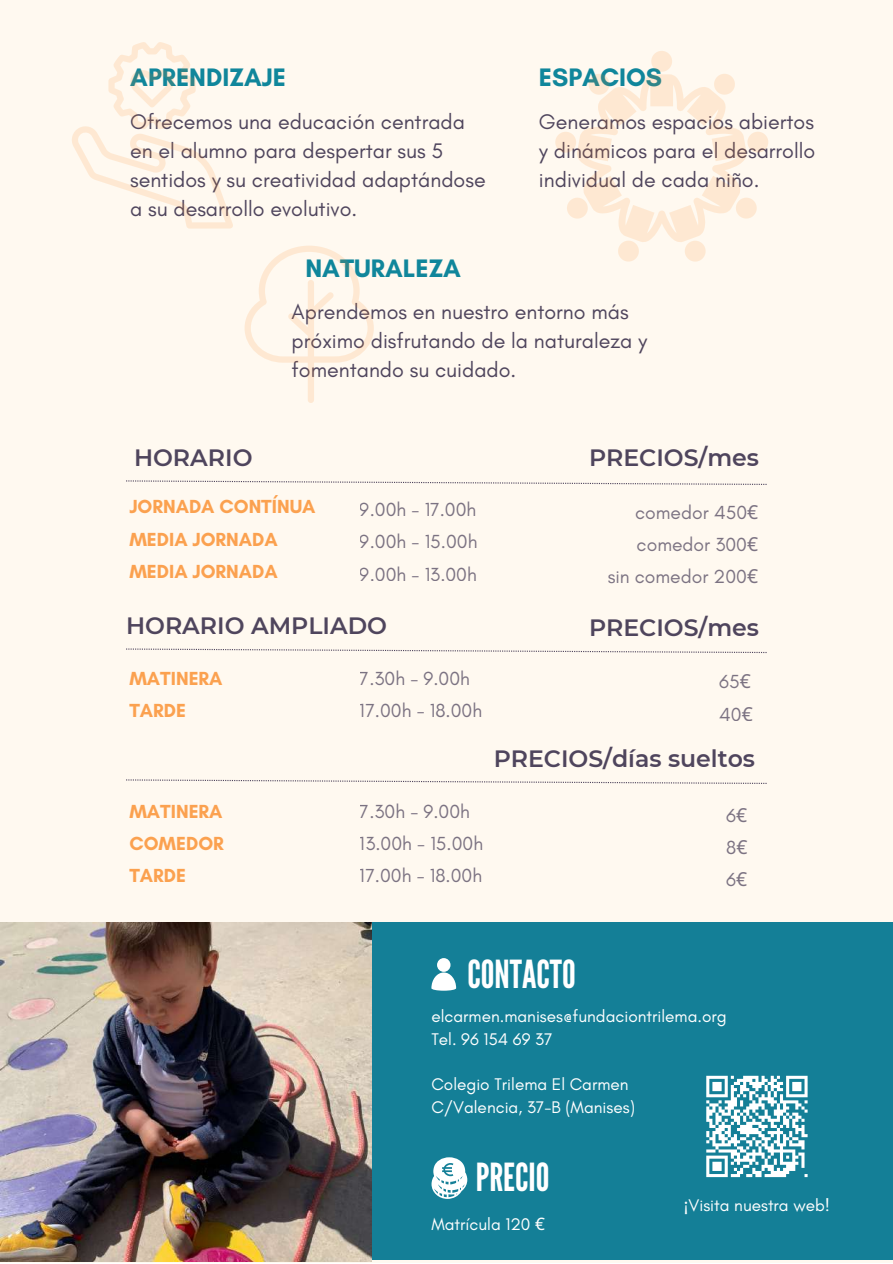
<style>
.page{position:relative;width:893px;height:1264px;background:#fff}
.page>*{position:absolute;margin:0;border:0;box-sizing:border-box;transform-origin:0 0}
.t1{font:38.55px "League Gothic";color:#fff}
.t2{font:700 25.8px "Glacial Indifference";color:#10869b}
.t3{font:600 23.55px "Montserrat";color:#4f455d}
.t4{font:21.45px/29px "Glacial Indifference";color:#4f455d}
.t5{font:19.35px/32.1px "Glacial Indifference";color:#4f455d}
.t6{font:700 19.35px/32.1px "Glacial Indifference";color:#fa8319}
.t7{font:17.1px/23px "Glacial Indifference";color:#fff}
.s1{font-family:"Noto Sans"}
</style>
<div class="page">
<div style="left:0;top:0;width:892px;height:1262px;background:#fff9f0"></div>
<div style="left:363px;top:922px;width:529px;height:337px;background:#147f97"></div>
<svg style="left:126px;top:480px;width:640px;height:5px"></svg>
<svg style="left:126px;top:648px;width:640px;height:5px"></svg>
<svg style="left:431px;top:958px;width:25px;height:32px"></svg>
<svg style="left:431px;top:1157px;width:36px;height:41px"></svg>
<svg style="left:126px;top:779px;width:640px;height:5px"></svg>
<svg style="left:706px;top:1075px;width:102px;height:103px"></svg>
<svg style="left:244px;top:245px;width:130px;height:158px"></svg>
<svg style="left:72px;top:42px;width:161px;height:186px"></svg>
<svg style="left:555px;top:51px;width:213px;height:211px"></svg>
<img style="left:0;top:922px;width:371px;height:339px">
<p class="t2" style="left:130px;top:61px;width:157px">APRENDIZAJE</p>
<p class="t4" style="left:130px;top:107px;width:357px">Ofrecemos una educación centrada en el alumno para despertar sus 5 sentidos y su creatividad adaptándose a su desarrollo evolutivo.</p>
<p class="t2" style="left:539px;top:61px;width:125px">ESPACIOS</p>
<p class="t4" style="left:539px;top:107px;width:278px;text-align:justify">Generamos espacios abiertos y dinámicos para el desarrollo individual de cada niño.</p>
<p class="t2" style="left:305px;top:252px;width:157px">NATURALEZA</p>
<p class="t4" style="left:291px;top:297px;width:357px">Aprendemos en nuestro entorno más próximo disfrutando de la naturaleza y fomentando su cuidado.</p>
<p class="t3" style="left:134px;top:443px;width:120px">HORARIO</p>
<p class="t3" style="left:589px;top:443px;width:171px">PRECIOS/mes</p>
<p class="t6" style="left:129px;top:490px;width:188px">JORNADA CONTÍNUA<br>MEDIA JORNADA<br>MEDIA JORNADA</p>
<p class="t5" style="left:607px;top:496px;width:152px;text-align:right">comedor 450<span class="s1">€ </span>comedor 300<span class="s1">€<br></span>sin comedor 200<span class="s1">€</span></p>
<p class="t3" style="left:126px;top:611px;width:262px">HORARIO AMPLIADO</p>
<p class="t5" style="left:360px;top:662px;width:124px">7.30h - 9.00h<br>17.00h - 18.00h</p>
<p class="t5" style="left:360px;top:493px;width:119px;text-align:justify">9.00h - 17.00h 9.00h - 15.00h 9.00h - 13.00h</p>
<p class="t3" style="left:589px;top:613px;width:171px">PRECIOS/mes</p>
<p class="t6" style="left:129px;top:662px;width:95px">MATINERA<br>TARDE</p>
<p class="t5" style="left:719px;top:665px;width:35px">65<span class="s1">€<br></span>40<span class="s1">€</span></p>
<p class="t3" style="left:493px;top:743px;width:263px">PRECIOS/días sueltos</p>
<p class="t5" style="left:360px;top:795px;width:125px">7.30h - 9.00h<br>13.00h - 15.00h<br>17.00h - 18.00h</p>
<p class="t6" style="left:129px;top:795px;width:96px;text-align:justify">MATINERA COMEDOR TARDE</p>
<p class="t5" style="left:726px;top:798px;width:23px;text-align:justify">6<span class="s1">€ </span>8<span class="s1">€ </span>6<span class="s1">€</span></p>
<h1 class="t1" style="left:467px;top:952px;width:110px">CONTACTO</h1>
<p class="t7" style="left:431px;top:1004px;width:297px">elcarmen.manises@fundaciontrilema.org<br>Tel. 96 154 69 37</p>
<p class="t7" style="left:431px;top:1072px;width:205px">Colegio Trilema El Carmen<br>C/Valencia, 37-B (Manises)</p>
<h1 class="t1" style="left:475px;top:1155px;width:75px">PRECIO</h1>
<p class="t7" style="left:431px;top:1212px;width:115px">Matrícula 120 <span class="s1">€</span></p>
<p class="t7" style="left:683px;top:1193px;width:148px"><span class="s1">¡</span>Visita nuestra web!</p>
</div>
